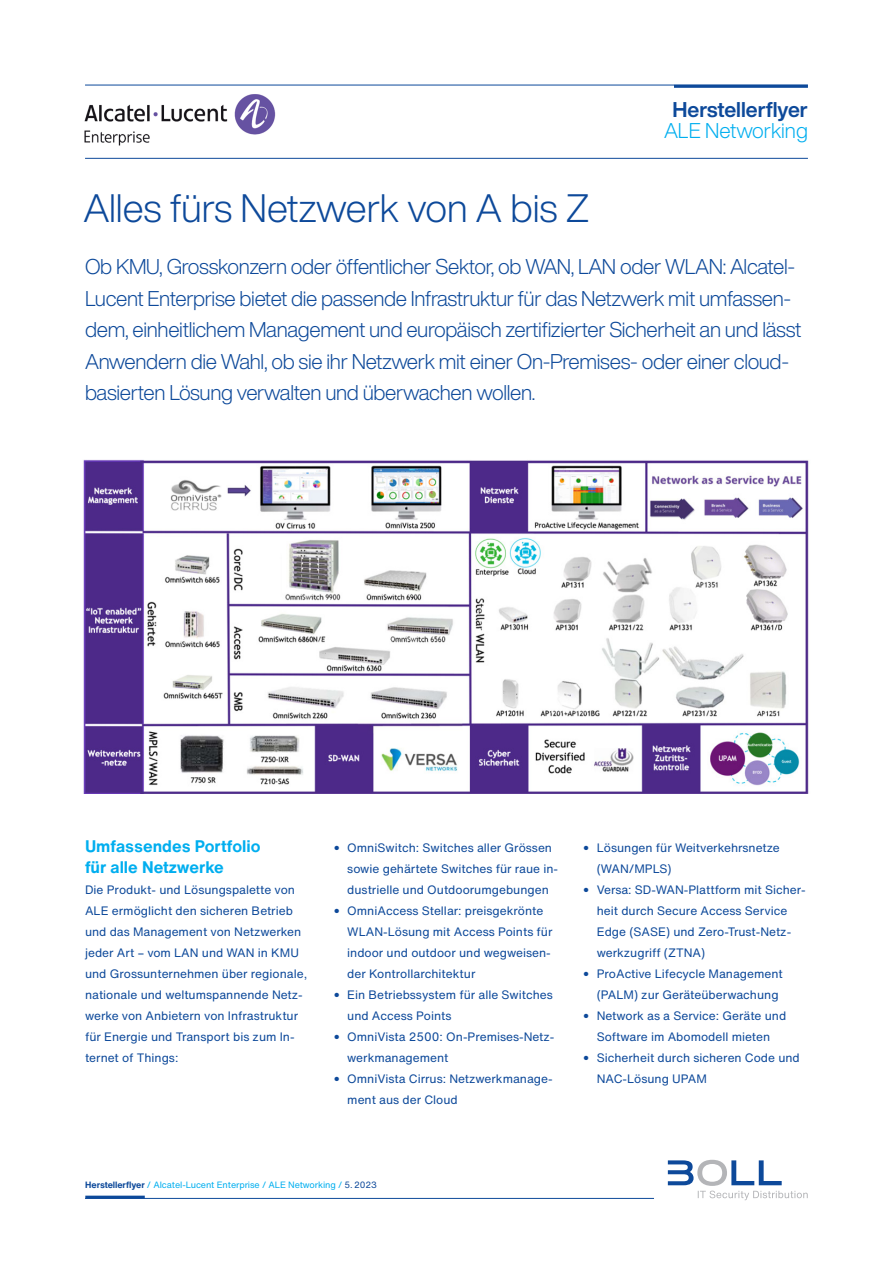
<style>
.page{position:relative;width:893px;height:1263px;background:#fff}
.page>*{position:absolute;margin:0;border:0;box-sizing:border-box;transform-origin:0 0}
.t1{font:300 39px "Helvetica Now Display";letter-spacing:-.005em;color:#0d499a}
.t2{font:300 21px/31.5px "Helvetica Now Display";letter-spacing:-.015em;color:#0d499a}
.t3{font:700 21px "Helvetica Now Display";color:#0d499a}
.t4{font:300 21px "Helvetica Now Display";color:#00aeef}
.t5{font:700 16.5px/21px "Helvetica Now Text";color:#00aeef}
.t6{font:12px/21px "Helvetica Now Text";color:#0d499a}
.t7{font:9px "Helvetica Now Text";letter-spacing:-.01em;color:#00aeef}
.s1{font-weight:700;color:#0d499a}
.s2{color:#0d499a}
</style>
<div class="page">
<hr style="left:85px;top:1198px;width:569px;height:1px;background:#0d499a">
<hr style="left:85px;top:1195px;width:60px;height:3px;background:#0d499a">
<svg style="left:668px;top:1160px;width:140px;height:40px"></svg>
<img style="left:83px;top:459px;width:726px;height:334px">
<hr style="left:85px;top:85px;width:723px;height:1px;background:#0d499a">
<hr style="left:85px;top:158px;width:723px;height:1px;background:#0d499a">
<hr style="left:674px;top:85px;width:134px;height:3px;background:#0d499a">
<img style="left:84px;top:94px;width:192px;height:52px">
<p class="t3" style="left:672px;top:95px;width:137px">Herstellerflyer</p>
<p class="t4" style="left:664px;top:116px;width:145px">ALE Networking</p>
<p class="t1" style="left:83px;top:181px;width:507px">Alles fürs Netzwerk von A bis Z</p>
<p class="t2" style="left:85px;top:251px;width:718px">Ob KMU, Grosskonzern oder öffentlicher Sektor, ob WAN, LAN oder WLAN: Alcatel-Lucent Enterprise bietet die passende Infrastruktur für das Netzwerk mit umfassen&shy;dem, einheitlichem Management und europäisch zertifizierter Sicherheit an und lässt Anwendern die Wahl, ob sie ihr Netzwerk mit einer On-Premises- oder einer cloud&shy;basierten Lösung verwalten und überwachen wollen.</p>
<p class="t5" style="left:85px;top:835px;width:177px">Umfassendes Portfolio für alle Netzwerke</p>
<p class="t6" style="left:85px;top:878px;width:224px">Die Produkt- und Lösungspalette von ALE ermöglicht den sicheren Betrieb und das Management von Netzwerken jeder Art – vom LAN und WAN in KMU und Grossunternehmen über regionale, nationale und weltumspannende Netz&shy;werke von Anbietern von Infrastruktur für Energie und Transport bis zum In&shy;ternet of Things:</p>
<p class="t6" style="left:347px;top:836px;width:212px;text-indent:-13px">● OmniSwitch: Switches aller Grössen sowie gehärtete Switches für raue in&shy;dustrielle und Outdoorumgebungen</p>
<p class="t6" style="left:347px;top:899px;width:207px;text-indent:-13px">● OmniAccess Stellar: preisgekrönte WLAN-Lösung mit Access Points für indoor und outdoor und wegweisen&shy;der Kontrollarchitektur</p>
<p class="t6" style="left:347px;top:983px;width:207px;text-indent:-13px">● Ein Betriebssystem für alle Switches und Access Points</p>
<p class="t6" style="left:347px;top:1025px;width:209px;text-indent:-13px">● OmniVista 2500: On-Premises-Netz&shy;werkmanagement</p>
<p class="t6" style="left:347px;top:1067px;width:207px;text-indent:-13px">● OmniVista Cirrus: Netzwerkmanage&shy;ment aus der Cloud</p>
<p class="t6" style="left:597px;top:836px;width:185px;text-indent:-13px">● Lösungen für Weitverkehrsnetze (WAN/MPLS)</p>
<p class="t6" style="left:597px;top:878px;width:211px;text-indent:-13px">● Versa: SD-WAN-Plattform mit Sicher&shy;heit durch Secure Access Service<br>Edge (SASE) und Zero-Trust-Netz&shy;werkzugriff (ZTNA)</p>
<p class="t6" style="left:597px;top:962px;width:188px;text-indent:-13px">● ProActive Lifecycle Management (PALM) zur Geräteüberwachung</p>
<p class="t6" style="left:584px;top:1004px;width:204px;text-align:center">● Network as a Service: Geräte und<br>Software im Abomodell mieten</p>
<p class="t6" style="left:597px;top:1046px;width:205px;text-indent:-13px">● Sicherheit durch sicheren Code und<br>NAC-Lösung UPAM</p>
<p class="t7" style="left:85px;top:1178px;width:293px"><span class="s1">Herstellerflyer</span> / Alcatel-Lucent Enterprise / ALE Networking / <span class="s2">5. 2023</span></p>
</div>
